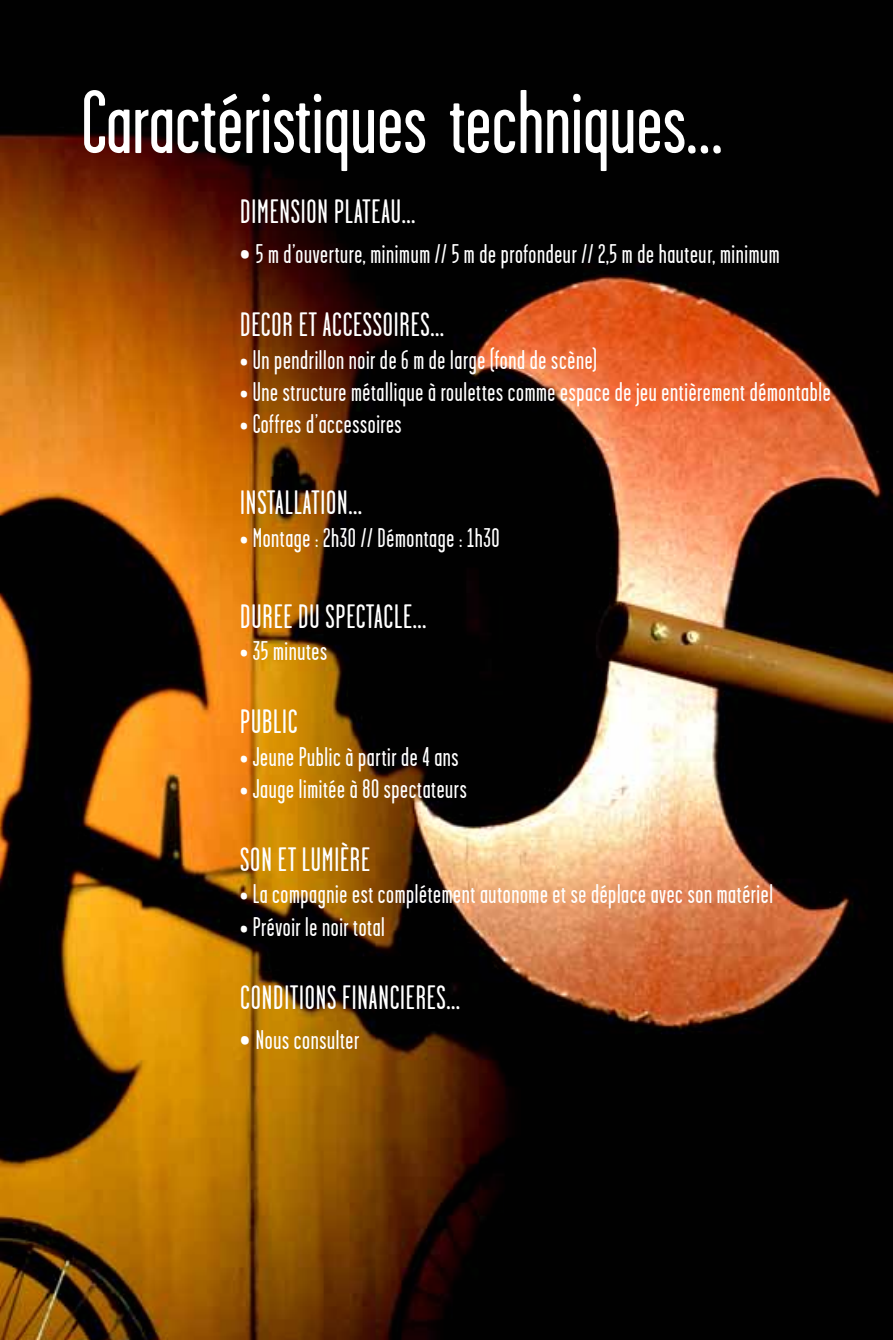
<style>
.page{position:relative;width:893px;height:1340px;background:#fff}
.page>*{position:absolute;margin:0;border:0;box-sizing:border-box;transform-origin:0 0}
.t1{font:90px "Garage Gothic";color:#fff}
.t2{font:33.75px "Garage Gothic";letter-spacing:.025em;color:#fff}
.t3{font:27px "Garage Gothic";letter-spacing:.025em;color:#fff}
.s1{font-size:33.75px}
</style>
<div class="page">
<img style="left:0;top:0;width:893px;height:1339px">
<h1 class="t1" style="left:81px;top:76px;width:643px">Caractéristiques techniques…</h1>
<p class="t2" style="left:240px;top:194px;width:177px">DIMENSION PLATEAU…</p>
<p class="t3" style="left:240px;top:240px;width:541px"><span class="s1">•</span> 5 m d’ouverture, minimum // 5 m de profondeur // 2,5 m de hauteur, minimum</p>
<p class="t2" style="left:240px;top:307px;width:205px">DECOR ET ACCESSOIRES…</p>
<p class="t3" style="left:240px;top:345px;width:359px">• Un pendrillon noir de 6 m de large (fond de scène)</p>
<p class="t3" style="left:240px;top:378px;width:592px">• Une structure métallique à roulettes comme espace de jeu entièrement démontable</p>
<p class="t3" style="left:240px;top:410px;width:163px">• Coffres d’accessoires</p>
<p class="t2" style="left:240px;top:485px;width:123px">INSTALLATION…</p>
<p class="t3" style="left:240px;top:523px;width:261px">• Montage : 2h30 // Démontage : 1h30</p>
<p class="t2" style="left:240px;top:599px;width:188px">DUREE DU SPECTACLE…</p>
<p class="t3" style="left:240px;top:637px;width:88px">• 35 minutes</p>
<p class="t2" style="left:240px;top:704px;width:59px">PUBLIC</p>
<p class="t3" style="left:240px;top:742px;width:220px">• Jeune Public à partir de 4 ans</p>
<p class="t3" style="left:240px;top:775px;width:228px">• Jauge limitée à 80 spectateurs</p>
<p class="t2" style="left:240px;top:842px;width:131px">SON ET LUMIÈRE</p>
<p class="t3" style="left:240px;top:880px;width:534px">• La compagnie est complétement autonome et se déplace avec son matériel</p>
<p class="t3" style="left:240px;top:912px;width:146px">• Prévoir le noir total</p>
<p class="t2" style="left:240px;top:979px;width:221px">CONDITIONS FINANCIERES…</p>
<p class="t3" style="left:240px;top:1026px;width:120px"><span class="s1">•</span> Nous consulter</p>
</div>
